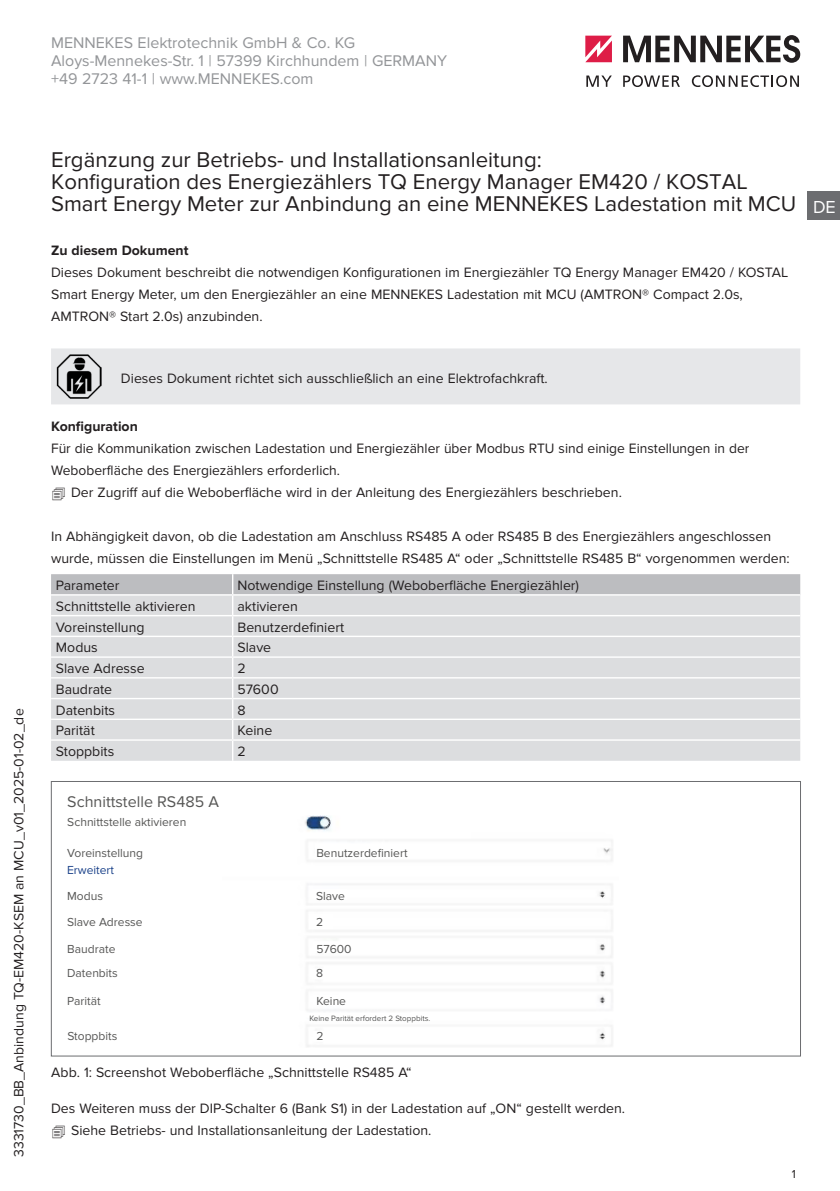
<style>
.page{position:relative;width:840px;height:1191px;background:#fff}
.page>*{position:absolute;margin:0;border:0;box-sizing:border-box;transform-origin:0 0}
.MEN-Kapitel_-_Ebene_1__ohne_Nummerierung{font:22.2px/22px "Proxima Nova";color:#231f20}
.Deckblatt_Griffmarken_weiß{font:18px "Proxima Nova";color:#fff}
.t1{font:16px/18px "Proxima Nova";color:#939598}
.t2{font:16px "Proxima Nova";color:#575756}
.t3{font:14.2px "Proxima Nova";color:#231f20}
.MEN-Fließtext__10_pt{font:14px/22px "Proxima Nova";color:#231f20}
.MEN-Tabellentext{font:14px "Proxima Nova";color:#231f20}
.MEN-Fließtext_fett__10_pt{font:700 14px "Proxima Nova";color:#231f20}
.t4{font:12px "Proxima Nova";color:#575756}
.t5{font:12px "Proxima Nova";color:#1b428a}
.t6{font:12px "Proxima Nova";color:#231f20}
.t7{font:8px "Proxima Nova";color:#575756}
</style>
<div class="page">
<svg style="left:586px;top:76px;width:25px;height:11px"></svg>
<svg style="left:623px;top:75px;width:56px;height:12px"></svg>
<svg style="left:691px;top:75px;width:107px;height:12px"></svg>
<svg style="left:585px;top:36px;width:26px;height:26px"></svg>
<svg style="left:623px;top:35px;width:176px;height:28px"></svg>
<div style="left:51px;top:348px;width:748px;height:56px;background:#e6e7e9"></div>
<svg style="left:51px;top:574px;width:748px;height:186px;background:#dadbdd"></svg>
<img style="left:56px;top:355px;width:45px;height:44px">
<img style="left:305px;top:815px;width:308px;height:232px">
<div style="left:806px;top:191px;width:33px;height:29px;background:#6c6d70"></div>
<p class="t1" style="left:51px;top:34px;width:397px">MENNEKES Elektrotechnik GmbH &amp; Co. KG<br>Aloys-Mennekes-Str. 1 | 57399 Kirchhundem | GERMANY +49 2723 41-1 | www.MENNEKES.com</p>
<p class="MEN-Fließtext__10_pt" style="left:8px;top:1157px;width:450px;rotate:-90deg">3331730_BB_Anbindung TQ-EM420-KSEM an MCU_v01_2025-01-02_de</p>
<p class="MEN-Kapitel_-_Ebene_1__ohne_Nummerierung" style="left:51px;top:149px;width:492px">Ergänzung zur Betriebs- und Installationsanleitung:</p>
<p class="MEN-Kapitel_-_Ebene_1__ohne_Nummerierung" style="left:51px;top:171px;width:746px">Konfiguration des Energiezählers TQ Energy Manager EM420 / KOSTAL<br>Smart Energy Meter zur Anbindung an eine MENNEKES Ladestation mit MCU</p>
<p class="MEN-Fließtext_fett__10_pt" style="left:51px;top:242px;width:139px">Zu diesem Dokument</p>
<p class="MEN-Fließtext__10_pt" style="left:51px;top:262px;width:738px">Dieses Dokument beschreibt die notwendigen Konfigurationen im Energiezähler TQ Energy Manager EM420 / KOSTAL<br>Smart Energy Meter, um den Energiezähler an eine MENNEKES Ladestation mit MCU (AMTRON® Compact 2.0s,<br>AMTRON® Start 2.0s) anzubinden.</p>
<p class="Deckblatt_Griffmarken_weiß" style="left:812px;top:196px;width:24px">DE</p>
<p class="MEN-Fließtext__10_pt" style="left:121px;top:367px;width:428px">Dieses Dokument richtet sich ausschließlich an eine Elektrofachkraft.</p>
<p class="MEN-Fließtext_fett__10_pt" style="left:51px;top:418px;width:88px">Konfiguration</p>
<p class="MEN-Fließtext__10_pt" style="left:51px;top:438px;width:699px">Für die Kommunikation zwischen Ladestation und Energiezähler über Modbus RTU sind einige Einstellungen in der<br>Weboberfläche des Energiezählers erforderlich.</p>
<p class="MEN-Fließtext__10_pt" style="left:71px;top:482px;width:552px">Der Zugriff auf die Weboberfläche wird in der Anleitung des Energiezählers beschrieben.</p>
<p class="MEN-Fließtext__10_pt" style="left:51px;top:526px;width:739px">In Abhängigkeit davon, ob die Ladestation am Anschluss RS485 A oder RS485 B des Energiezählers angeschlossen wurde, müssen die Einstellungen im Menü „Schnittstelle RS485 A“ oder „Schnittstelle RS485 B“ vorgenommen werden:</p>
<p class="MEN-Tabellentext" style="left:56px;top:577px;width:65px">Parameter</p>
<p class="MEN-Tabellentext" style="left:237px;top:577px;width:343px">Notwendige Einstellung (Weboberfläche Energiezähler)</p>
<p class="MEN-Tabellentext" style="left:56px;top:598px;width:141px">Schnittstelle aktivieren</p>
<p class="MEN-Tabellentext" style="left:237px;top:598px;width:62px">aktivieren</p>
<p class="MEN-Tabellentext" style="left:56px;top:619px;width:90px">Voreinstellung</p>
<p class="MEN-Tabellentext" style="left:237px;top:619px;width:108px">Benutzerdefiniert</p>
<p class="MEN-Tabellentext" style="left:56px;top:639px;width:43px">Modus</p>
<p class="MEN-Tabellentext" style="left:237px;top:639px;width:35px">Slave</p>
<p class="MEN-Tabellentext" style="left:56px;top:660px;width:90px">Slave Adresse</p>
<p class="MEN-Tabellentext" style="left:237px;top:660px;width:10px">2</p>
<p class="MEN-Tabellentext" style="left:56px;top:681px;width:58px">Baudrate</p>
<p class="MEN-Tabellentext" style="left:237px;top:681px;width:43px">57600</p>
<p class="MEN-Tabellentext" style="left:56px;top:702px;width:61px">Datenbits</p>
<p class="MEN-Tabellentext" style="left:237px;top:702px;width:10px">8</p>
<p class="MEN-Tabellentext" style="left:56px;top:722px;width:40px">Parität</p>
<p class="MEN-Tabellentext" style="left:237px;top:722px;width:36px">Keine</p>
<p class="MEN-Tabellentext" style="left:56px;top:743px;width:60px">Stoppbits</p>
<p class="MEN-Tabellentext" style="left:237px;top:743px;width:10px">2</p>
<p class="t2" style="left:67px;top:792px;width:153px">Schnittstelle RS485 A</p>
<p class="t4" style="left:67px;top:815px;width:120px">Schnittstelle aktivieren</p>
<p class="t4" style="left:67px;top:845px;width:77px">Voreinstellung</p>
<p class="t4" style="left:316px;top:845px;width:93px">Benutzerdefiniert</p>
<p class="t5" style="left:67px;top:863px;width:49px">Erweitert</p>
<p class="t4" style="left:67px;top:888px;width:37px">Modus</p>
<p class="t4" style="left:316px;top:888px;width:30px">Slave</p>
<p class="t4" style="left:67px;top:915px;width:77px">Slave Adresse</p>
<p class="t4" style="left:316px;top:915px;width:9px">2</p>
<p class="t4" style="left:67px;top:941px;width:50px">Baudrate</p>
<p class="t4" style="left:316px;top:941px;width:37px">57600</p>
<p class="t4" style="left:67px;top:966px;width:52px">Datenbits</p>
<p class="t4" style="left:316px;top:966px;width:9px">8</p>
<p class="t4" style="left:67px;top:993px;width:35px">Parität</p>
<p class="t4" style="left:316px;top:993px;width:31px">Keine</p>
<p class="t4" style="left:67px;top:1029px;width:51px">Stoppbits</p>
<p class="t4" style="left:316px;top:1029px;width:9px">2</p>
<p class="t7" style="left:309px;top:1013px;width:123px">Keine Parität erfordert 2 Stoppbits.</p>
<p class="t3" style="left:51px;top:1063px;width:362px">Abb. 1: Screenshot Weboberfläche „Schnittstelle RS485 A“</p>
<p class="MEN-Fließtext__10_pt" style="left:51px;top:1098px;width:575px">Des Weiteren muss der DIP-Schalter 6 (Bank S1) in der Ladestation auf „ON“ gestellt werden.</p>
<p class="MEN-Fließtext__10_pt" style="left:71px;top:1120px;width:361px">Siehe Betriebs- und Installationsanleitung der Ladestation.</p>
<p class="t6" style="left:791px;top:1166px;width:6px">1</p>
</div>
